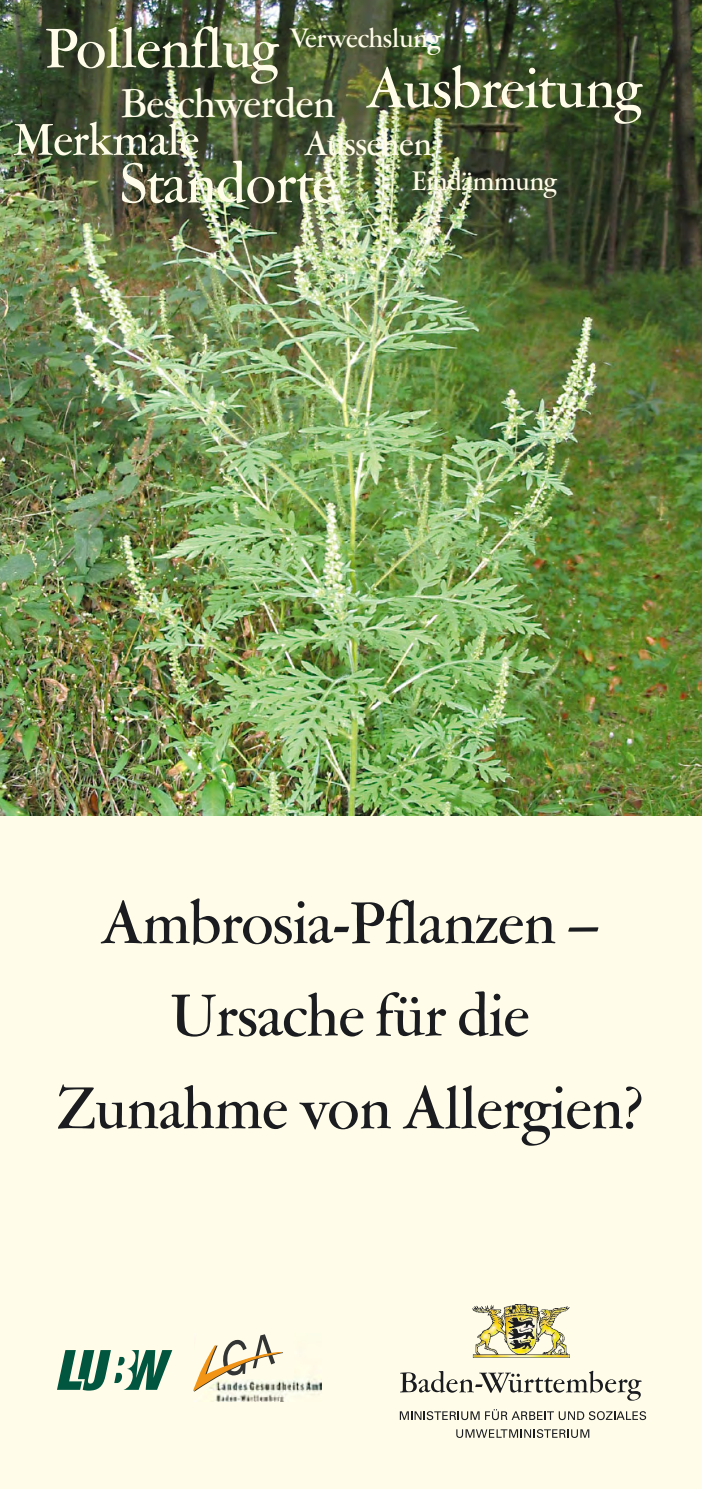
<style>
.page{position:relative;width:702px;height:1489px;background:#fff}
.page>*{position:absolute;margin:0;border:0;box-sizing:border-box;transform-origin:0 0}
.t1{font:500 66.25px/92.5px "Garamont Amst SH";color:#1b1c20;text-align:center}
.t2{font:500 50px "Garamont Amst SH";color:#fffde9}
.t3{font:500 45px "Garamont Amst SH";color:#fffde9}
.t4{font:500 37.5px "Garamont Amst SH";color:#fffde9}
.t5{font:500 30px "Garamont Amst SH";color:#fffde9}
.s1{font-size:62.5px}
</style>
<div class="page">
<div style="left:0;top:0;width:701px;height:1488px;background:#fffde9"></div>
<img style="left:0;top:0;width:701px;height:815px">
<img style="left:472px;top:1304px;width:98px;height:53px">
<svg style="left:400px;top:1370px;width:241px;height:30px"></svg>
<svg style="left:456px;top:1429px;width:133px;height:8px"></svg>
<svg style="left:400px;top:1411px;width:79px;height:8px"></svg>
<svg style="left:485px;top:1409px;width:161px;height:10px"></svg>
<img style="left:294px;top:1379px;width:27px;height:13px">
<svg style="left:57px;top:1350px;width:115px;height:40px"></svg>
<svg style="left:193px;top:1334px;width:101px;height:68px"></svg>
<p class="t5" style="left:46px;top:27px;width:397px"><span class="s1">Pollenflug</span> Verwechslung</p>
<p class="t3" style="left:121px;top:86px;width:522px">Beschwerden <sup>Ausbreitung</sup></p>
<p class="t2" style="left:13px;top:120px;width:187px">Merkmale</p>
<p class="t4" style="left:304px;top:129px;width:129px">Aussehen</p>
<p class="t5" style="left:121px;top:169px;width:438px"><span class="s1">Standorte</span> Eindämmung</p>
<p class="t1" style="left:57px;top:883px;width:587px">Ambrosia-Pflanzen –<br>Ursache für die<br>Zunahme von Allergien?</p>
</div>
